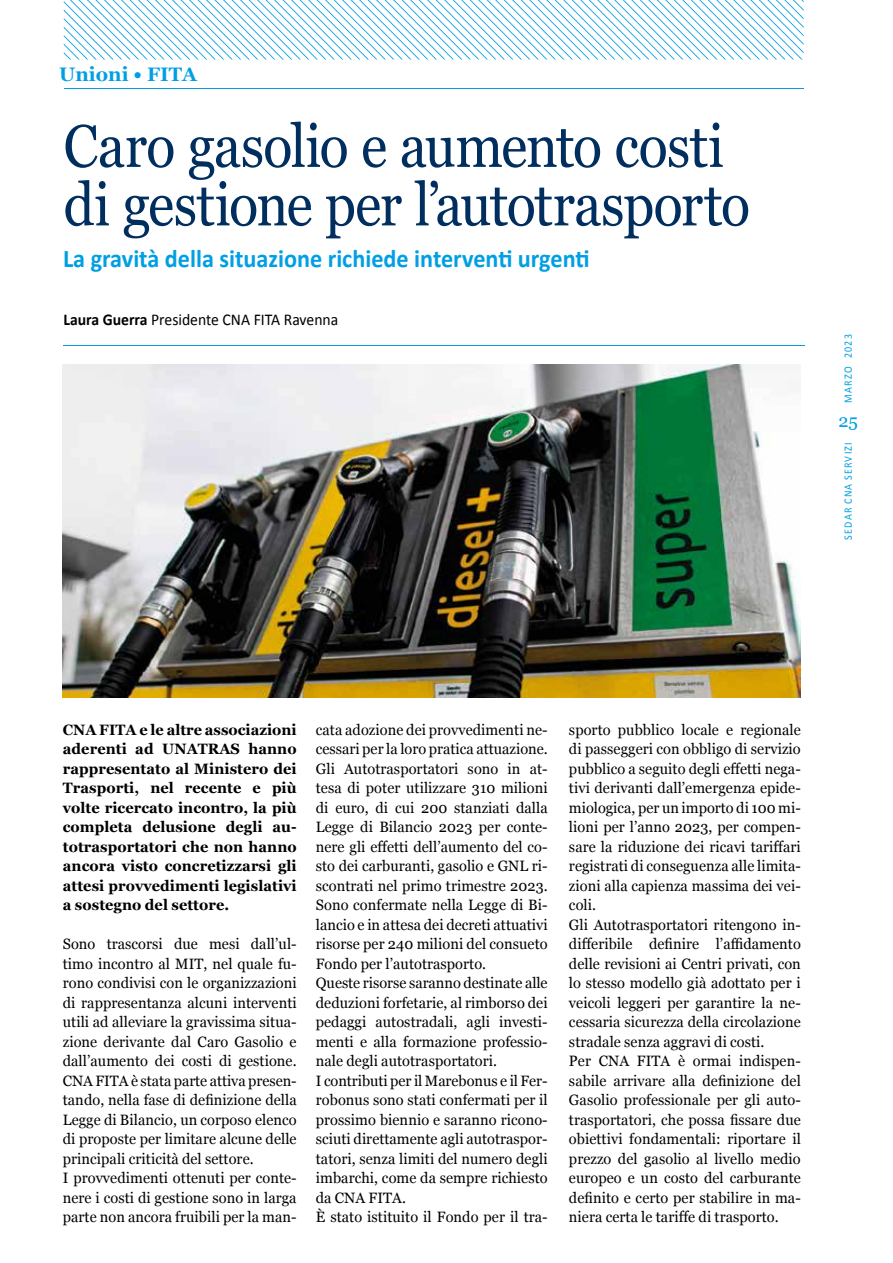
<style>
.page{position:relative;width:893px;height:1263px;background:#fff}
.page>*{position:absolute;margin:0;border:0;box-sizing:border-box;transform-origin:0 0}
.t1{font:60px/58.5px "Georgia";letter-spacing:-.015em;color:#002e5f;scale:.9 1}
.t2{font:700 25.5px "Calibri";color:#009fe3;scale:.95 1}
.t3{font:700 19.5px "Georgia";color:#009fe3}
.t4{font:18px "Georgia";color:#009fe3}
.t5{font:16.5px "Calibri";color:#000;scale:.95 1}
.t6{font:15px/19.5px "Georgia";letter-spacing:.005em;color:#000}
.t7{font:700 15px/19.5px "Georgia";letter-spacing:.005em;color:#000;text-align:justify}
.t8{font:11.25px "Calibri";letter-spacing:.125em;color:#009fe3;scale:.9 1}
.s1{font-weight:700}
</style>
<div class="page">
<svg style="left:64px;top:0;width:740px;height:60px"></svg>
<hr style="left:64px;top:88px;width:740px;height:1px;background:#009fe3">
<hr style="left:65px;top:345px;width:740px;height:1px;background:#009fe3">
<hr style="left:63px;top:345px;width:740px;height:1px;background:#009fe3">
<img style="left:63px;top:364px;width:738px;height:333px">
<h3 class="t3" style="left:59px;top:59px;width:139px">Unioni • FITA</h3>
<h1 class="t1" style="left:63px;top:114px;width:764px">Caro gasolio e aumento costi di gestione per l’autotrasporto</h1>
<h2 class="t2" style="left:63px;top:242px;width:556px">La gravità della situazione richiede interventi urgenti</h2>
<p class="t5" style="left:63px;top:309px;width:291px"><span class="s1">Laura Guerra</span> Presidente CNA FITA Ravenna</p>
<p class="t8" style="left:841px;top:403px;width:78px;rotate:-90deg">MARZO 2023</p>
<p class="t4" style="left:838px;top:408px;width:21px">25</p>
<p class="t8" style="left:841px;top:540px;width:110px;rotate:-90deg">SEDAR CNA SERVIZI</p>
<p class="t7" style="left:63px;top:719px;width:235px">CNA FITA e le altre associazioni aderenti ad UNATRAS hanno rappresentato al Ministero dei Trasporti, nel recente e più volte ricercato incontro, la più completa delusione degli au&shy;totrasportatori che non hanno ancora visto concretizzarsi gli attesi provvedimenti legislativi a sostegno del settore.</p>
<p class="t6" style="left:63px;top:934px;width:235px">Sono trascorsi due mesi dall’ul&shy;timo incontro al MIT, nel quale fu&shy;rono condivisi con le organizzazioni di rappresentanza alcuni interventi utili ad alleviare la gravissima situa&shy;zione derivante dal Caro Gasolio e dall’aumento dei costi di gestione.<br>CNA FITA è stata parte attiva presen&shy;tando, nella fase di definizione della Legge di Bilancio, un corposo elenco di proposte per limitare alcune delle principali criticità del settore.<br>I provvedimenti ottenuti per conte&shy;nere i costi di gestione sono in larga parte non ancora fruibili per la man-</p>
<p class="t6" style="left:316px;top:719px;width:233px">cata adozione dei provvedimenti ne&shy;cessari per la loro pratica attuazione.<br>Gli Autotrasportatori sono in at&shy;tesa di poter utilizzare 310 milioni di euro, di cui 200 stanziati dalla Legge di Bilancio 2023 per conte&shy;nere gli effetti dell’aumento del co&shy;sto dei carburanti, gasolio e GNL ri&shy;scontrati nel primo trimestre 2023.<br>Sono confermate nella Legge di Bi&shy;lancio e in attesa dei decreti attuativi risorse per 240 milioni del consueto Fondo per l’autotrasporto.<br>Queste risorse saranno destinate alle deduzioni forfetarie, al rimborso dei pedaggi autostradali, agli investi&shy;menti e alla formazione professio&shy;nale degli autotrasportatori.<br>I contributi per il Marebonus e il Fer&shy;robonus sono stati confermati per il prossimo biennio e saranno ricono&shy;sciuti direttamente agli autotraspor&shy;tatori, senza limiti del numero degli imbarchi, come da sempre richiesto da CNA FITA.<br>È stato istituito il Fondo per il tra-</p>
<p class="t6" style="left:569px;top:719px;width:233px">sporto pubblico locale e regionale di passeggeri con obbligo di servizio pubblico a seguito degli effetti nega&shy;tivi derivanti dall’emergenza epide&shy;miologica, per un importo di 100 mi&shy;lioni per l’anno 2023, per compen&shy;sare la riduzione dei ricavi tariffari registrati di conseguenza alle limita&shy;zioni alla capienza massima dei vei&shy;coli.<br>Gli Autotrasportatori ritengono in&shy;differibile definire l’affidamento delle revisioni ai Centri privati, con lo stesso modello già adottato per i veicoli leggeri per garantire la ne&shy;cessaria sicurezza della circolazione stradale senza aggravi di costi.<br>Per CNA FITA è ormai indispen&shy;sabile arrivare alla definizione del Gasolio professionale per gli auto&shy;trasportatori, che possa fissare due obiettivi fondamentali: riportare il prezzo del gasolio al livello medio europeo e un costo del carburante definito e certo per stabilire in ma&shy;niera certa le tariffe di trasporto.</p>
</div>
